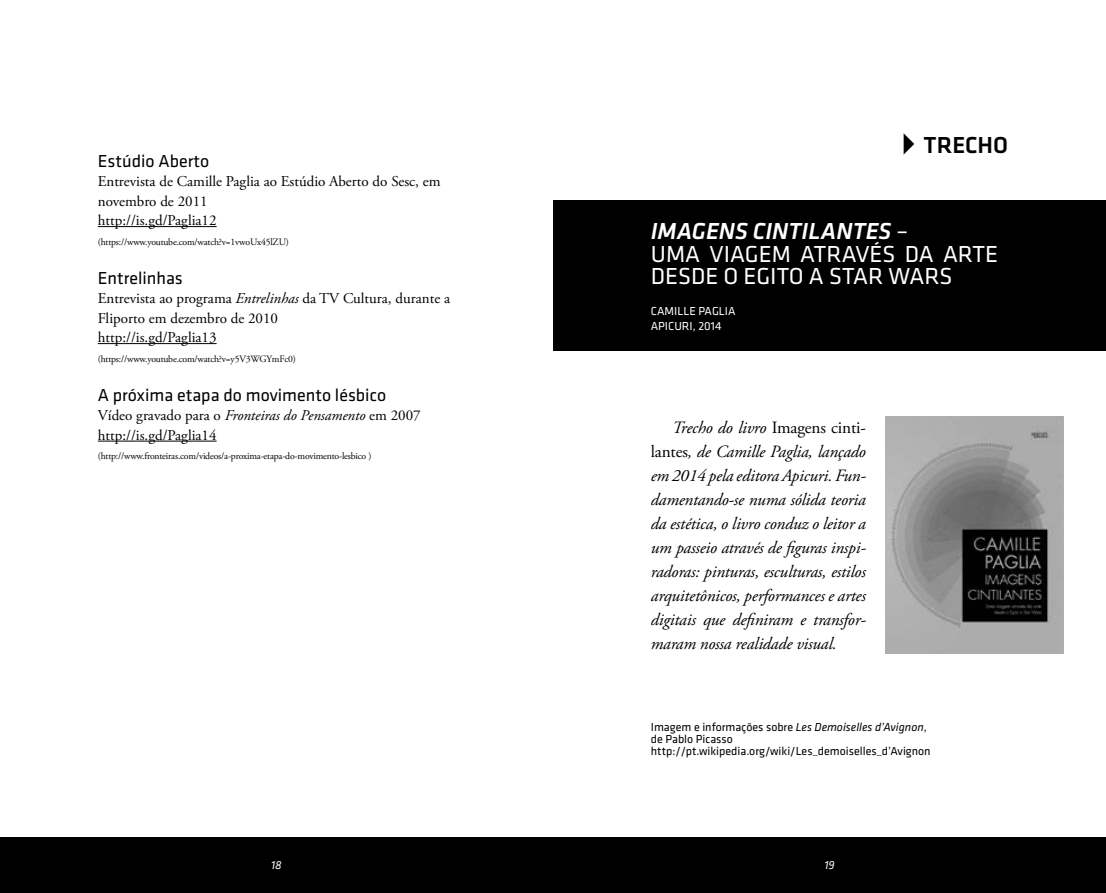
<style>
.page{position:relative;width:1106px;height:893px;background:#fff}
.page>*{position:absolute;margin:0;border:0;box-sizing:border-box;transform-origin:0 0}
.t1{font:24px/22.5px "Klavika";color:#fff}
.t2{font:500 24px "Klavika";color:#000}
.t3{font:18px "Klavika";color:#000}
.t4{font:italic 17.25px/24px "Adobe Garamond Pro";letter-spacing:-.01em;color:#000;text-align:justify}
.t5{font:15px/19.5px "Adobe Garamond Pro";color:#000}
.t6{font:12px/12px "Klavika";color:#000}
.t7{font:12px/15px "Klavika";color:#fff}
.t8{font:italic 12px "Klavika";color:#fff}
.t9{font:9.75px "Adobe Garamond Pro";letter-spacing:-.02em;color:#000}
.s1{font-style:italic}
.s2{font-weight:500;font-style:italic}
.s3{font-style:normal}
</style>
<div class="page">
<div style="left:553px;top:200px;width:553px;height:151px;background:#000"></div>
<svg style="left:903px;top:133px;width:11px;height:22px"></svg>
<div style="left:0;top:837px;width:1106px;height:56px;background:#000"></div>
<hr style="left:98px;top:226px;width:119px;height:1px;background:#000">
<hr style="left:98px;top:343px;width:119px;height:1px;background:#000">
<hr style="left:98px;top:441px;width:119px;height:1px;background:#000">
<img style="left:885px;top:416px;width:178px;height:237px">
<p class="t3" style="left:98px;top:151px;width:113px">Estúdio Aberto</p>
<p class="t5" style="left:98px;top:172px;width:344px">Entrevista de Camille Paglia ao Estúdio Aberto do Sesc, em novembro de 2011<br>http://is.gd/Paglia12</p>
<p class="t9" style="left:98px;top:236px;width:193px">(https://www.youtube.com/watch?v=1vwoUx45lZU)</p>
<p class="t3" style="left:98px;top:268px;width:86px">Entrelinhas</p>
<p class="t5" style="left:98px;top:289px;width:354px">Entrevista ao programa <span class="s1">Entrelinhas</span> da TV Cultura, durante a<br>Fliporto em dezembro de 2010<br>http://is.gd/Paglia13</p>
<p class="t9" style="left:98px;top:353px;width:200px">(https://www.youtube.com/watch?v=y5V3WGYmFc0)</p>
<p class="t3" style="left:98px;top:385px;width:290px">A próxima etapa do movimento lésbico</p>
<p class="t5" style="left:98px;top:406px;width:324px">Vídeo gravado para o <span class="s1">Fronteiras do Pensamento</span> em 2007 http://is.gd/Paglia14</p>
<p class="t9" style="left:98px;top:450px;width:275px">(http://www.fronteiras.com/videos/a-proxima-etapa-do-movimento-lesbico )</p>
<h1 class="t2" style="left:923px;top:132px;width:86px">TRECHO</h1>
<h1 class="t1" style="left:651px;top:220px;width:348px"><span class="s2">IMAGENS CINTILANTES</span> –<br>UMA VIAGEM ATRAVÉS DA ARTE<br>DESDE O EGITO A STAR WARS</h1>
<p class="t7" style="left:651px;top:304px;width:86px">CAMILLE PAGLIA<br>APICURI, 2014</p>
<p class="t4" style="left:651px;top:416px;width:217px;text-indent:21px">Trecho do livro <span class="s3">Imagens cinti&shy;lantes</span>, de Camille Paglia, lançado em 2014 pela editora Apicuri. Fun&shy;damentando-se numa sólida teoria da estética, o livro conduz o leitor a um passeio através de figuras inspi&shy;radoras: pinturas, esculturas, estilos arquitetônicos, performances e artes digitais que definiram e transfor&shy;maram nossa realidade visual.</p>
<p class="t6" style="left:651px;top:721px;width:281px">Imagem e informações sobre <span class="s1">Les Demoiselles d’Avignon</span>, de Pablo Picasso http://pt.wikipedia.org/wiki/Les_demoiselles_d’Avignon</p>
<p class="t8" style="left:271px;top:859px;width:12px">18</p>
<p class="t8" style="left:824px;top:859px;width:12px">19</p>
</div>
